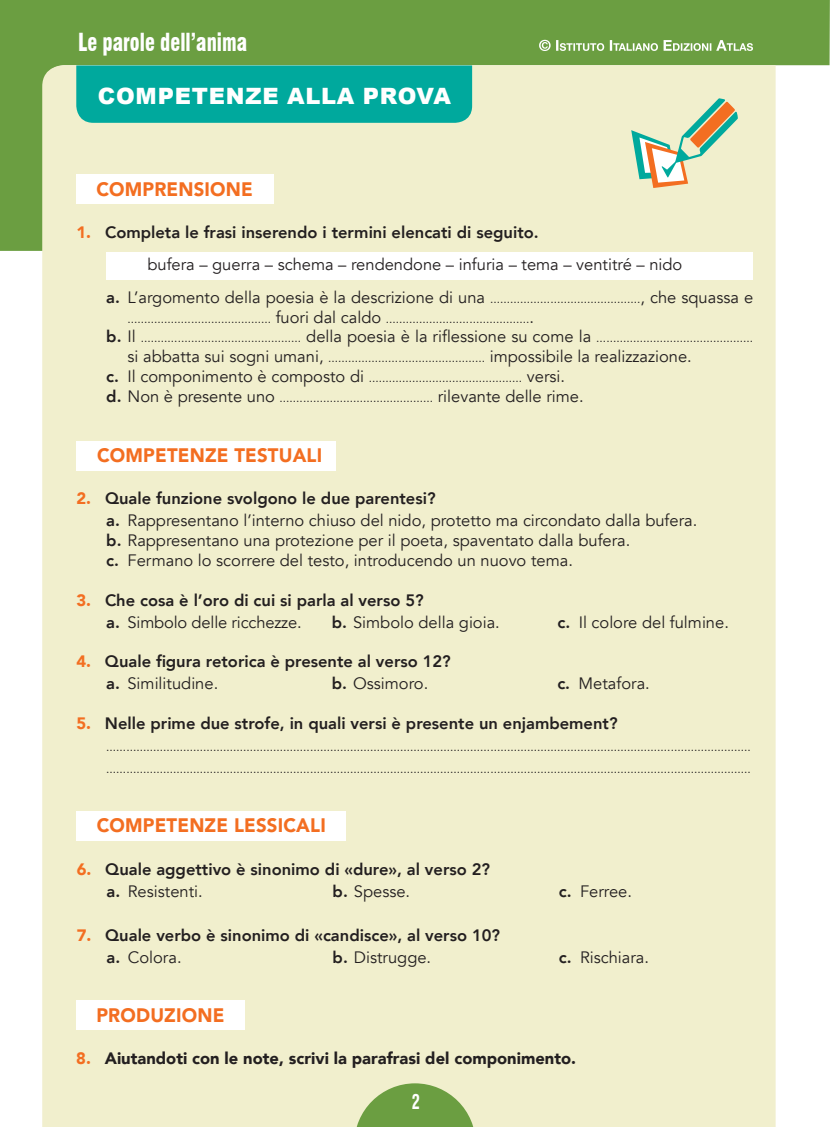
<style>
.page{position:relative;width:830px;height:1127px;background:#fff}
.page>*{position:absolute;margin:0;border:0;box-sizing:border-box;transform-origin:0 0}
.t1{font:900 condensed 24.3px "Swiss 721 BT";color:#fff;scale:.82 1}
.t2{font:900 22.5px "Arial";letter-spacing:.035em;color:#fff}
.t3{font:700 condensed 19.8px "Swiss 721 BT";color:#fff;scale:.82 1}
.t4{font:900 19.5px "Avenir";letter-spacing:.01em;color:#f36e21;scale:.95 1}
.t5{font:16.5px/21.9px "Avenir";color:#231f20}
.t6{font:800 16.5px/21.9px "Avenir";color:#231f20}
.t7{font:900 16.5px "Avenir";color:#231f20}
.t8{font:12px/19.8px "Avenir";color:#231f20}
.s1{font-weight:900;color:#f36e21}
.s2{font-weight:800}
.s3{font-size:12px}
.s4{font-size:16.5px}
.s5{font-weight:800;font-size:16.5px}
.s6{font-weight:400}
.s7{color:#f36e21}
</style>
<div class="page">
<div style="left:0;top:0;width:829px;height:251px;background:#6b9e41"></div>
<svg style="left:539px;top:40px;width:213px;height:11px"></svg>
<svg style="left:775px;top:65px;width:54px;height:1062px"></svg>
<div style="left:42px;top:65px;width:733px;height:1062px;background:#f1efcd"></div>
<div style="left:76px;top:175px;width:197px;height:29px;background:#fff"></div>
<div style="left:76px;top:65px;width:396px;height:58px;background:#00a99d"></div>
<svg style="left:631px;top:98px;width:106px;height:90px;background:#cfd6b5"></svg>
<div style="left:76px;top:441px;width:260px;height:29px;background:#fff"></div>
<div style="left:76px;top:811px;width:270px;height:29px;background:#fff"></div>
<div style="left:106px;top:253px;width:646px;height:27px;background:#fff"></div>
<div style="left:76px;top:1000px;width:168px;height:29px;background:#fff"></div>
<svg style="left:354px;top:1083px;width:121px;height:44px;background:#92b66a"></svg>
<h1 class="t1" style="left:78px;top:28px;width:207px">Le parole dell’anima</h1>
<h2 class="t2" style="left:98px;top:80px;width:354px">COMPETENZE ALLA PROVA</h2>
<h3 class="t4" style="left:96px;top:172px;width:166px">COMPRENSIONE</h3>
<h3 class="t6" style="left:76px;top:220px;width:463px"><span class="s1">1.</span> Completa le frasi inserendo i termini elencati di seguito.</h3>
<h3 class="t5" style="left:147px;top:254px;width:536px">bufera – guerra – schema – rendendone – infuria – tema – ventitré – nido</h3>
<h3 class="t5" style="left:106px;top:286px;width:648px"><span class="s2">a.</span> L’argomento della poesia è la descrizione di una <span class="s3">.............................................</span>, che squassa e</h3>
<p class="t8" style="left:106px;top:309px;width:648px;text-indent:21px">........................................... <span class="s4">fuori dal caldo</span> ...........................................<span class="s4">.<br></span><span class="s5">b.</span> <span class="s4">Il</span> ................................................ <span class="s4">della poesia è la riflessione su come la</span> ...............................................</p>
<h3 class="t5" style="left:127px;top:346px;width:565px">si abbatta sui sogni umani, <span class="s3">...............................................</span> impossibile la realizzazione.</h3>
<p class="t8" style="left:106px;top:368px;width:478px"><span class="s5">c.</span> <span class="s4">Il componimento è composto di</span> .............................................. <span class="s4">versi.<br></span><span class="s5">d.</span> <span class="s4">Non è presente uno</span> .............................................. <span class="s4">rilevante delle rime.</span></p>
<h3 class="t4" style="left:97px;top:439px;width:238px">COMPETENZE TESTUALI</h3>
<h3 class="t5" style="left:106px;top:488px;width:592px;text-indent:-30px"><span class="s1">2.</span> <span class="s2">Quale funzione svolgono le due parentesi?<br>a.</span> Rappresentano l’interno chiuso del nido, protetto ma circondato dalla bufera.</h3>
<h3 class="t5" style="left:106px;top:531px;width:525px;line-height:19.8px"><span class="s2">b.</span> Rappresentano una protezione per il poeta, spaventato dalla bufera. <span class="s2">c.</span> Fermano lo scorrere del testo, introducendo un nuovo tema.</h3>
<h3 class="t6" style="left:106px;top:588px;width:319px;text-indent:-30px"><span class="s1">3.</span> Che cosa è l’oro di cui si parla al verso 5? a. <span class="s6">Simbolo delle ricchezze.</span></h3>
<h3 class="t5" style="left:331px;top:611px;width:169px"><span class="s2">b.</span> Simbolo della gioia.</h3>
<h3 class="t5" style="left:557px;top:611px;width:173px"><span class="s2">c.</span> Il colore del fulmine.</h3>
<h3 class="t6" style="left:106px;top:649px;width:346px;text-indent:-30px"><span class="s1">4.</span> Quale figura retorica è presente al verso 12? a. <span class="s6">Similitudine.</span></h3>
<h3 class="t5" style="left:331px;top:673px;width:98px"><span class="s2">b.</span> Ossimoro.</h3>
<h3 class="t5" style="left:557px;top:673px;width:94px"><span class="s2">c.</span> Metafora.</h3>
<h3 class="t6" style="left:76px;top:711px;width:542px"><span class="s1">5.</span> Nelle prime due strofe, in quali versi è presente un enjambement?</h3>
<p class="t8" style="left:106px;top:736px;width:645px;line-height:21.9px">................................................................................................................................................................................................. .................................................................................................................................................................................................</p>
<h3 class="t4" style="left:97px;top:809px;width:242px">COMPETENZE LESSICALI</h3>
<h3 class="t6" style="left:106px;top:857px;width:385px;text-indent:-30px"><span class="s1">6.</span> Quale aggettivo è sinonimo di «dure», al verso 2? a. <span class="s6">Resistenti.</span></h3>
<h3 class="t5" style="left:332px;top:881px;width:79px"><span class="s2">b.</span> Spesse.</h3>
<h3 class="t5" style="left:558px;top:881px;width:75px"><span class="s2">c.</span> Ferree.</h3>
<h3 class="t6" style="left:106px;top:923px;width:395px;text-indent:-30px"><span class="s1">7.</span> Quale verbo è sinonimo di «candisce», al verso 10? a. <span class="s6">Colora.</span></h3>
<h3 class="t5" style="left:332px;top:946px;width:100px"><span class="s2">b.</span> Distrugge.</h3>
<h3 class="t5" style="left:558px;top:946px;width:92px"><span class="s2">c.</span> Rischiara.</h3>
<h3 class="t4" style="left:96px;top:998px;width:136px">PRODUZIONE</h3>
<h3 class="t7" style="left:76px;top:1044px;width:501px"><span class="s7">8.</span> Aiutandoti con le note, scrivi la parafrasi del componimento.</h3>
<h3 class="t3" style="left:411px;top:1090px;width:11px">2</h3>
</div>
